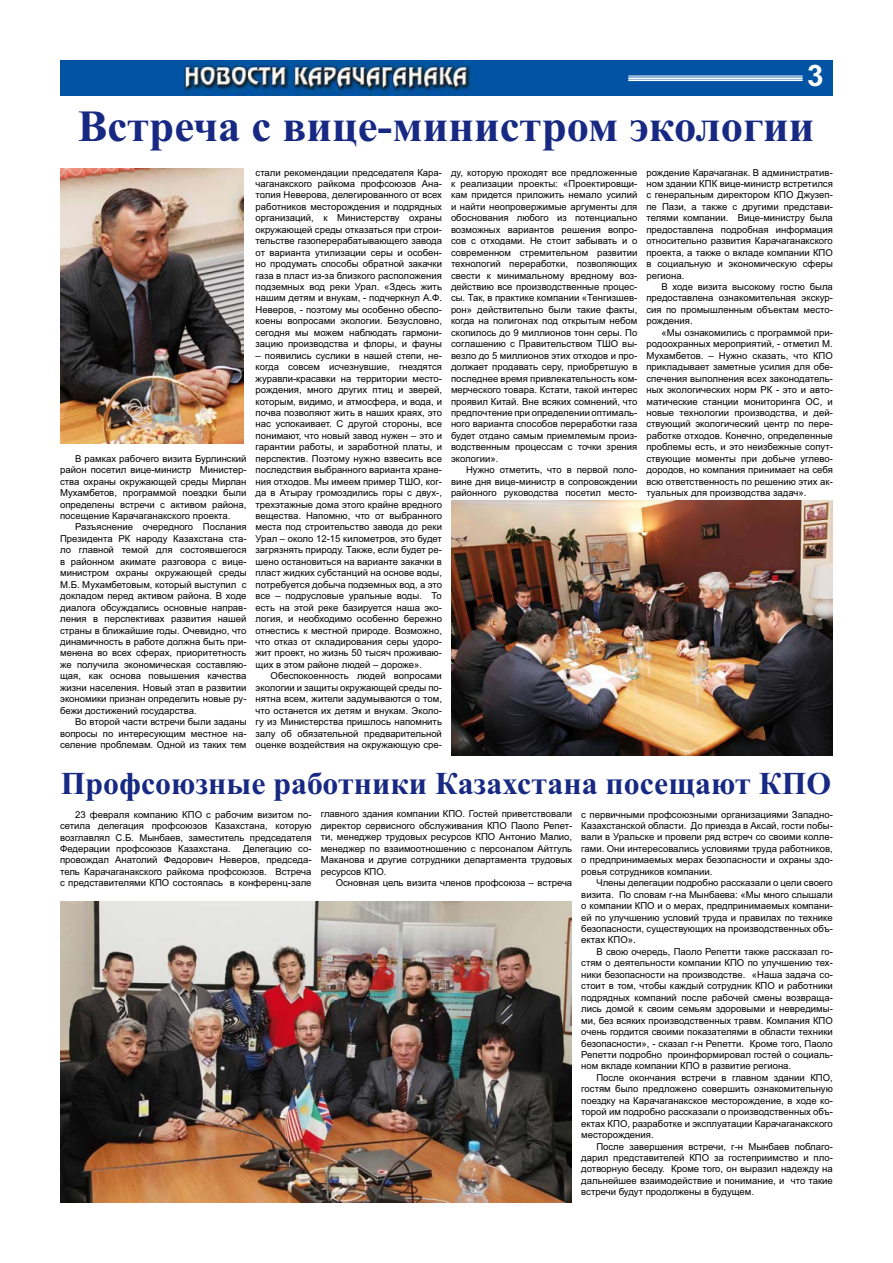
<style>
.page{position:relative;width:893px;height:1263px;background:#fff}
.page>*{position:absolute;margin:0;border:0;box-sizing:border-box;transform-origin:0 0}
.t1{font:700 44.55px "Times New Roman";color:#172983}
.t2{font:700 31.8px "Times New Roman";color:#172983}
.t3{font:700 29.7px "Arial";color:#fff}
.t4{font:9.6px/11.4px "Arial";color:#000;text-align:justify}
</style>
<div class="page">
<img style="left:60px;top:61px;width:772px;height:35px">
<hr style="left:628px;top:76px;width:174px;height:1px;background:#fff">
<hr style="left:628px;top:80px;width:174px;height:1px;background:#fff">
<hr style="left:628px;top:77px;width:174px;height:3px;background:#fff">
<img style="left:451px;top:501px;width:381px;height:254px">
<img style="left:60px;top:169px;width:183px;height:275px">
<img style="left:60px;top:902px;width:511px;height:300px">
<h3 class="t3" style="left:807px;top:58px;width:18px">3</h3>
<h1 class="t1" style="left:78px;top:99px;width:738px">Встреча с вице-министром экологии</h1>
<p class="t4" style="left:255px;top:167px;width:188px">стали рекомендации председателя Кара&shy;чаганакского райкома профсоюзов Ана&shy;толия Неверова, делегированного от всех работников месторождения и подрядных организаций, к Министерству охраны окружающей среды отказаться при строи&shy;тельстве газоперерабатывающего завода от варианта утилизации серы и особен&shy;но продумать способы обратной закачки газа в пласт из-за близкого расположения подземных вод реки Урал. «Здесь жить нашим детям и внукам, - подчеркнул А.Ф.<br>Неверов, - поэтому мы особенно обеспо&shy;коены вопросами экологии. Безусловно, сегодня мы можем наблюдать гармони&shy;зацию производства и флоры, и фауны</p>
<p class="t4" style="left:255px;top:350px;width:188px">– появились суслики в нашей степи, не&shy;когда совсем исчезнувшие, гнездятся журавли-красавки на территории место&shy;рождения, много других птиц и зверей, которым, видимо, и атмосфера, и вода, и почва позволяют жить в наших краях, это нас успокаивает. С другой стороны, все понимают, что новый завод нужен – это и гарантии работы, и заработной платы, и перспектив. Поэтому нужно взвесить все последствия выбранного варианта хране&shy;ния отходов. Мы имеем пример ТШО, ког&shy;да в Атырау громоздились горы с двух-, трехэтажные дома этого крайне вредного вещества. Напомню, что от выбранного места под строительство завода до реки Урал – около 12-15 километров, это будет загрязнять природу. Также, если будет ре&shy;шено остановиться на варианте закачки в пласт жидких субстанций на основе воды, потребуется добыча подземных вод, а это все – подрусловые уральные воды. То есть на этой реке базируется наша эко&shy;логия, и необходимо особенно бережно отнестись к местной природе. Возможно, что отказ от складирования серы удоро&shy;жит проект, но жизнь 50 тысяч проживаю&shy;щих в этом районе людей – дороже».</p>
<p class="t4" style="left:255px;top:670px;width:188px;text-indent:15px">Обеспокоенность людей вопросами экологии и защиты окружающей среды по&shy;нятна всем, жители задумываются о том, что останется их детям и внукам. Эколо&shy;гу из Министерства пришлось напомнить залу об обязательной предварительной оценке воздействия на окружающую сре-</p>
<p class="t4" style="left:646px;top:167px;width:188px">рождение Карачаганак. В административ&shy;ном здании КПК вице-министр встретился с генеральным директором КПО Джузеп&shy;пе Пази, а также c другими представи&shy;телями компании. Вице-министру была предоставлена подробная информация относительно развития Карачаганакского проекта, а также о вкладе компании КПО в социальную и экономическую сферы региона.</p>
<p class="t4" style="left:646px;top:281px;width:188px;text-indent:15px">В ходе визита высокому гостю была предоставлена ознакомительная экскур&shy;сия по промышленным объектам место&shy;рождения.</p>
<p class="t4" style="left:646px;top:327px;width:188px;text-indent:15px">«Мы ознакомились с программой при&shy;родоохранных мероприятий, - отметил М.<br>Мухамбетов. – Нужно сказать, что КПО прикладывает заметные усилия для обе&shy;спечения выполнения всех законодатель&shy;ных экологических норм РК - это и авто&shy;матические станции мониторинга ОС, и новые технологии производства, и дей&shy;ствующий экологический центр по пере&shy;работке отходов. Конечно, определенные проблемы есть, и это неизбежные сопут&shy;ствующие моменты при добыче углево&shy;дородов, но компания принимает на себя всю ответственность по решению этих ак&shy;туальных для производства задач».</p>
<p class="t4" style="left:451px;top:167px;width:188px">ду, которую проходят все предложенные к реализации проекты: «Проектировщи&shy;кам придется приложить немало усилий и найти неопровержимые аргументы для обоснования любого из потенциально возможных вариантов решения вопро&shy;сов с отходами. Не стоит забывать и о современном стремительном развитии технологий переработки, позволяющих свести к минимальному вредному воз&shy;действию все производственные процес&shy;сы. Так, в практике компании «Тенгизшев&shy;рон» действительно были такие факты, когда на полигонах под открытым небом скопилось до 9 миллионов тонн серы. По соглашению с Правительством ТШО вы&shy;везло до 5 миллионов этих отходов и про&shy;должает продавать серу, приобретшую в последнее время привлекательность ком&shy;мерческого товара. Кстати, такой интерес проявил Китай. Вне всяких сомнений, что предпочтение при определении оптималь&shy;ного варианта способов переработки газа будет отдано самым приемлемым произ&shy;водственным процессам с точки зрения экологии».</p>
<p class="t4" style="left:451px;top:464px;width:188px;text-indent:15px">Нужно отметить, что в первой поло&shy;вине дня вице-министр в сопровождении районного руководства посетил место-</p>
<p class="t4" style="left:60px;top:453px;width:188px;text-indent:15px">В рамках рабочего визита Бурлинский район посетил вице-министр Министер&shy;ства охраны окружающей среды Мирлан Мухамбетов, программой поездки были определены встречи с активом района, посещение Карачаганакского проекта.</p>
<p class="t4" style="left:60px;top:521px;width:188px;text-indent:15px">Разъяснение очередного Послания Президента РК народу Казахстана ста&shy;ло главной темой для состоявшегося в районном акимате разговора с вице&shy;министром охраны окружающей среды М.Б. Мухамбетовым, который выступил с докладом перед активом района. В ходе диалога обсуждались основные направ&shy;ления в перспективах развития нашей страны в ближайшие годы. Очевидно, что динамичность в работе должна быть при&shy;менена во всех сферах, приоритетность же получила экономическая составляю&shy;щая, как основа повышения качества жизни населения. Новый этап в развитии экономики признан определить новые ру&shy;бежи достижений государства.</p>
<p class="t4" style="left:60px;top:716px;width:188px;text-indent:15px">Во второй части встречи были заданы вопросы по интересующим местное на&shy;селение проблемам. Одной из таких тем</p>
<h2 class="t2" style="left:61px;top:765px;width:772px">Профсоюзные работники Казахстана посещают КПО</h2>
<p class="t4" style="left:321px;top:808px;width:253px">главного здания компании КПО. Гостей приветствовали директор сервисного обслуживания КПО Паоло Репет&shy;ти, менеджер трудовых ресурсов КПО Антонио Малио, менеджер по взаимоотношению с персоналом Айтгуль Маканова и другие сотрудники департамента трудовых ресурсов КПО.</p>
<p class="t4" style="left:336px;top:877px;width:238px">Основная цель визита членов профсоюза – встреча</p>
<p class="t4" style="left:581px;top:809px;width:253px">с первичными профсоюзными организациями Западно-Казахстанской области. До приезда в Аксай, гости побы&shy;вали в Уральске и провели ряд встреч со своими колле&shy;гами. Они интересовались условиями труда работников, о предпринимаемых мерах безопасности и охраны здо&shy;ровья сотрудников компании.</p>
<p class="t4" style="left:581px;top:877px;width:253px;text-indent:15px">Члены делегации подробно рассказали о цели своего визита. По словам г-на Мынбаева: «Мы много слышали о компании КПО и о мерах, предпринимаемых компани&shy;ей по улучшению условий труда и правилах по технике безопасности, существующих на производственных объ&shy;ектах КПО».</p>
<p class="t4" style="left:581px;top:946px;width:253px;text-indent:15px">В свою очередь, Паоло Репетти также рассказал го&shy;стям о деятельности компании КПО по улучшению тех&shy;ники безопасности на производстве. «Наша задача со&shy;стоит в том, чтобы каждый сотрудник КПО и работники подрядных компаний после рабочей смены возвраща&shy;лись домой к своим семьям здоровыми и невредимы&shy;ми, без всяких производственных травм. Компания КПО очень гордится своими показателями в области техники безопасности», - сказал г-н Репетти. Кроме того, Паоло Репетти подробно проинформировал гостей о социаль&shy;ном вкладе компании КПО в развитие региона.</p>
<p class="t4" style="left:581px;top:1072px;width:253px;text-indent:15px">После окончания встречи в главном здании КПО, гостям было предложено совершить ознакомительную поездку на Карачаганакское месторождение, в ходе ко&shy;торой им подробно рассказали о производственных объ&shy;ектах КПО, разработке и эксплуатации Карачаганакского месторождения.</p>
<p class="t4" style="left:581px;top:1141px;width:253px;text-indent:15px">После завершения встречи, г-н Мынбаев поблаго&shy;дарил представителей КПО за гостеприимство и пло&shy;дотворную беседу. Кроме того, он выразил надежду на дальнейшее взаимодействие и понимание, и что такие встречи будут продолжены в будущем.</p>
<p class="t4" style="left:60px;top:809px;width:253px;text-indent:15px">23 февраля компанию КПО с рабочим визитом по&shy;сетила делегация профсоюзов Казахстана, которую возглавлял С.Б. Мынбаев, заместитель председателя Федерации профсоюзов Казахстана.</p>
<p class="t4" style="left:60px;top:843px;width:253px;text-indent:183px">Делегацию со&shy;провождал Анатолий Федорович Неверов, председа&shy;тель Карачаганакского райкома профсоюзов. Встреча с представителями КПО состоялась в конференц-зале</p>
</div>
